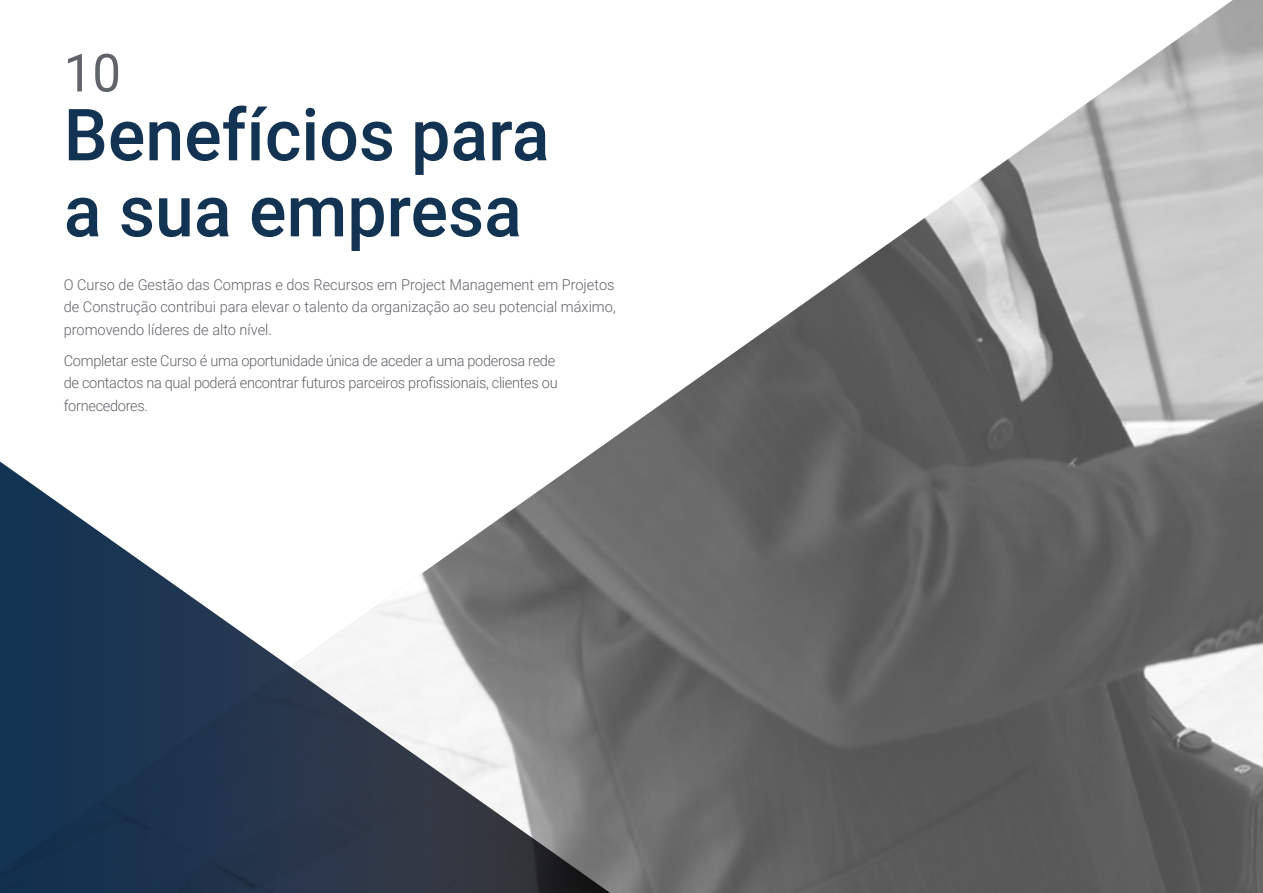
<style>
.page{position:relative;width:1263px;height:893px;background:#fff}
.page>*{position:absolute;margin:0;border:0;box-sizing:border-box;transform-origin:0 0}
.t1{font:500 72px/76.1px "Roboto";color:#123352}
.t2{font:52.5px "Roboto";color:#61646a}
.t3{font:300 15px/22.5px "Roboto";letter-spacing:-.02em;color:#61646a;text-align:justify}
</style>
<div class="page">
<img style="left:602px;top:0;width:661px;height:893px">
<svg style="left:0;top:446px;width:640px;height:447px"></svg>
<h2 class="t2" style="left:64px;top:36px;width:59px">10</h2>
<h1 class="t1" style="left:64px;top:94px;width:487px">Benefícios para a sua empresa</h1>
<p class="t3" style="left:64px;top:273px;width:553px">O Curso de Gestão das Compras e dos Recursos em Project Management em Projetos de Construção contribui para elevar o talento da organização ao seu potencial máximo, promovendo líderes de alto nível.</p>
<p class="t3" style="left:64px;top:349px;width:495px;text-align:left">Completar este Curso é uma oportunidade única de aceder a uma poderosa rede de contactos na qual poderá encontrar futuros parceiros profissionais, clientes ou fornecedores.</p>
</div>
